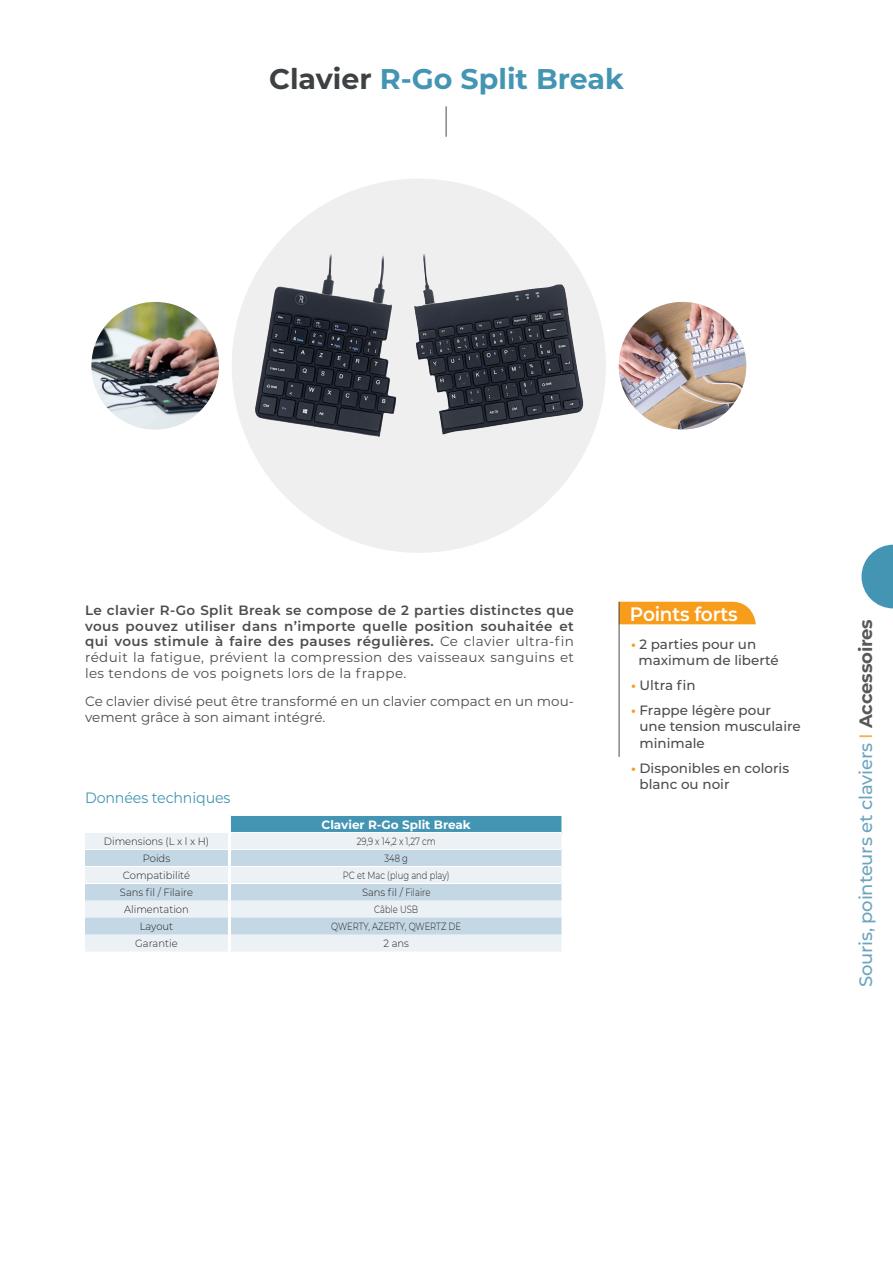
<style>
.page{position:relative;width:893px;height:1263px;background:#fff}
.page>*{position:absolute;margin:0;border:0;box-sizing:border-box;transform-origin:0 0}
.t1{font:700 28.5px "Montserrat";color:#4495b4}
.t2{font:600 19.5px "Montserrat";letter-spacing:-.01em;color:#fff;scale:.95 1}
.t3{font:500 18px "Montserrat";letter-spacing:-.01em;color:#6ca4bf}
.t4{font:15px "Montserrat";letter-spacing:-.01em;color:#4495b4;scale:.95 1}
.t5{font:600 13.5px/15.8px "Montserrat";letter-spacing:.03em;color:#4b4c4d;text-align:justify}
.t6{font:500 13.5px/16.5px "Montserrat";color:#4b4c4d}
.t7{font:13.5px/15.8px "Montserrat";color:#4b4c4d}
.t8{font:700 12px "Montserrat";color:#fff}
.texte_tableau{font:300 10.5px "Montserrat";color:#231f20;scale:.95 1}
.texte_tableau-2{font:300 10.5px "Montserrat";color:#231f20;scale:.8 1}
.s1{color:#3e4143}
.s2{font-weight:400}
.s3{font-weight:700;color:#f89c1c}
.s4{color:#faae4b}
.s5{font-weight:700;color:#57585a}
</style>
<div class="page">
<hr style="left:446px;top:106px;width:1px;height:31px;background:#4b4c4d">
<div style="left:232px;top:179px;width:374px;height:374px;background:#eeefee;border-radius:50%"></div>
<svg style="left:861px;top:545px;width:32px;height:63px"></svg>
<div style="left:620px;top:602px;width:136px;height:22px;background:#f89c1c"></div>
<hr style="left:619px;top:602px;width:1px;height:155px;background:#4b4c4d">
<div style="left:229px;top:815px;width:334px;height:17px;background:#4495b4"></div>
<div style="left:85px;top:833px;width:476px;height:118px;background:#ebf1f5"></div>
<svg style="left:85px;top:850px;width:476px;height:84px;background:#d3e1ea"></svg>
<hr style="left:228px;top:816px;width:3px;height:16px;background:#fff">
<hr style="left:561px;top:816px;width:3px;height:16px;background:#fff">
<hr style="left:228px;top:833px;width:3px;height:16px;background:#fff">
<hr style="left:228px;top:850px;width:3px;height:16px;background:#fff">
<hr style="left:228px;top:867px;width:3px;height:16px;background:#fff">
<hr style="left:228px;top:884px;width:3px;height:16px;background:#fff">
<hr style="left:228px;top:900px;width:3px;height:17px;background:#fff">
<hr style="left:228px;top:917px;width:3px;height:17px;background:#fff">
<hr style="left:228px;top:934px;width:3px;height:17px;background:#fff">
<hr style="left:229px;top:815px;width:335px;height:1px;background:#fff">
<hr style="left:85px;top:849px;width:144px;height:1px;background:#fff">
<hr style="left:229px;top:849px;width:332px;height:1px;background:#fff">
<hr style="left:85px;top:866px;width:144px;height:1px;background:#fff">
<hr style="left:229px;top:866px;width:332px;height:1px;background:#fff">
<hr style="left:85px;top:883px;width:144px;height:1px;background:#fff">
<hr style="left:229px;top:883px;width:332px;height:1px;background:#fff">
<img style="left:619px;top:302px;width:127px;height:127px;border-radius:64px">
<img style="left:91px;top:302px;width:128px;height:127px;border-radius:64px">
<img style="left:253px;top:254px;width:331px;height:183px">
<p class="t1" style="left:269px;top:58px;width:356px"><span class="s1">Clavier</span> R-Go Split Break</p>
<p class="t5" style="left:85px;top:601px;width:491px">Le clavier R-Go Split Break se compose de 2 parties distinctes que vous pouvez utiliser dans n’importe quelle position souhaitée et qui vous stimule à faire des pauses régulières. <span class="s2">Ce clavier ultra-fin réduit la fatigue, prévient la compression des vaisseaux sanguins et les tendons de vos poignets lors de la frappe.</span></p>
<p class="t7" style="left:85px;top:693px;width:490px">Ce clavier divisé peut être transformé en un clavier compact en un mou&shy;vement grâce à son aimant intégré.</p>
<p class="t4" style="left:85px;top:788px;width:155px">Données techniques</p>
<p class="t8" style="left:322px;top:816px;width:151px">Clavier R-Go Split Break</p>
<p class="texte_tableau" style="left:104px;top:834px;width:112px">Dimensions (L x l x H)</p>
<p class="texte_tableau-2" style="left:357px;top:834px;width:100px">29,9 x 14,2 x 1,27 cm</p>
<p class="texte_tableau" style="left:143px;top:851px;width:30px">Poids</p>
<p class="texte_tableau-2" style="left:384px;top:851px;width:31px">348 g</p>
<p class="texte_tableau" style="left:123px;top:868px;width:72px">Compatibilité</p>
<p class="texte_tableau-2" style="left:343px;top:868px;width:135px">PC et Mac (plug and play)</p>
<p class="texte_tableau" style="left:120px;top:885px;width:78px">Sans fil / Filaire</p>
<p class="texte_tableau" style="left:362px;top:885px;width:74px">Sans fil / Filaire</p>
<p class="texte_tableau" style="left:124px;top:902px;width:70px">Alimentation</p>
<p class="texte_tableau-2" style="left:374px;top:902px;width:56px">Câble USB</p>
<p class="texte_tableau" style="left:140px;top:919px;width:37px">Layout</p>
<p class="texte_tableau-2" style="left:331px;top:919px;width:164px">QWERTY, AZERTY, QWERTZ DE</p>
<p class="texte_tableau" style="left:135px;top:936px;width:46px">Garantie</p>
<p class="texte_tableau" style="left:383px;top:936px;width:28px">2 ans</p>
<p class="t2" style="left:630px;top:600px;width:115px">Points forts</p>
<p class="t6" style="left:631px;top:635px;width:127px"><span class="s3">•</span> 2 parties pour un</p>
<p class="t6" style="left:638px;top:651px;width:142px">maximum de liberté</p>
<p class="t6" style="left:631px;top:676px;width:66px"><span class="s3">•</span> Ultra fin</p>
<p class="t6" style="left:639px;top:701px;width:163px;text-indent:-8px"><span class="s3">•</span> Frappe légère pour une tension musculaire minimale</p>
<p class="t6" style="left:639px;top:759px;width:151px;text-indent:-8px"><span class="s3">•</span> Disponibles en coloris blanc ou noir</p>
<p class="t3" style="left:853px;top:987px;width:370px;rotate:-90deg">Souris, pointeurs et claviers <span class="s4">I</span> <span class="s5">Accessoires</span></p>
</div>
